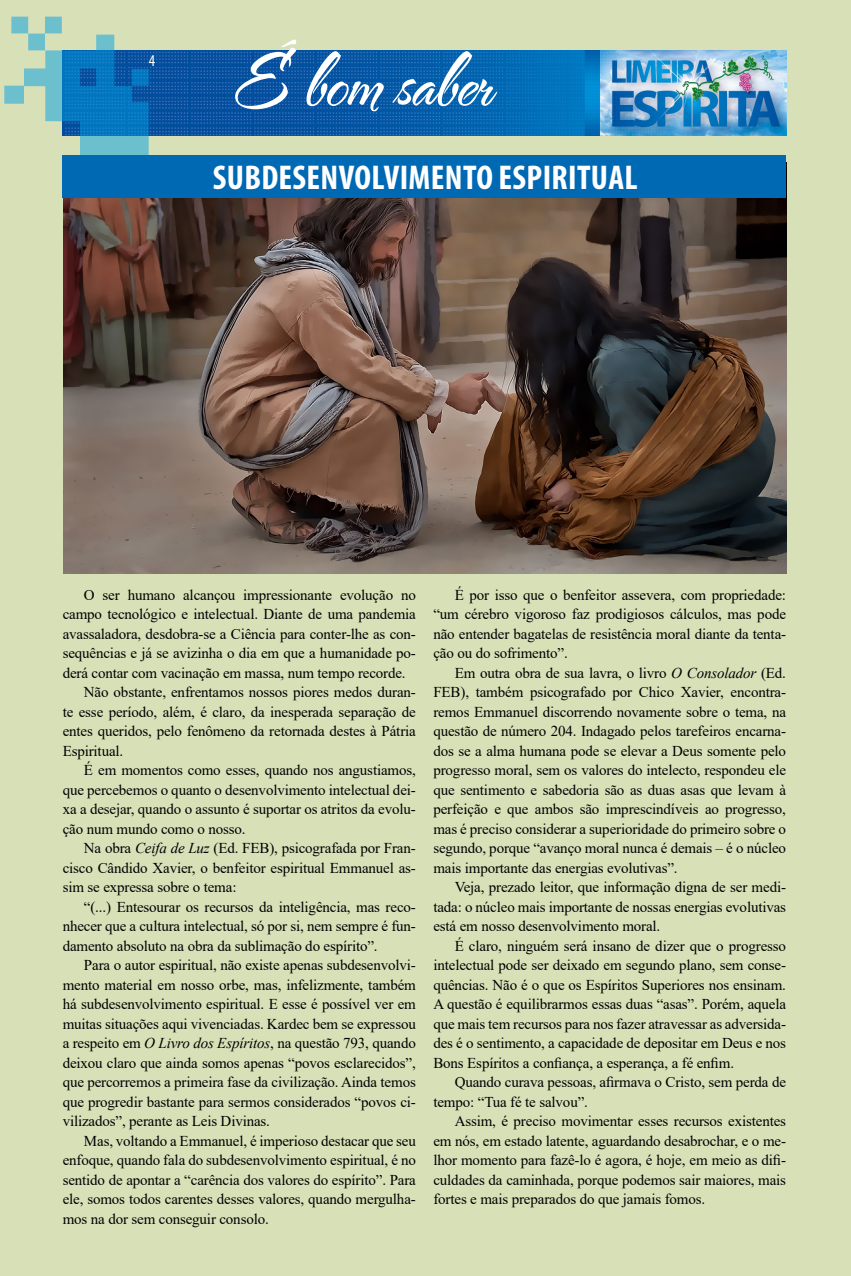
<style>
.page{position:relative;width:851px;height:1276px;background:#fff}
.page>*{position:absolute;margin:0;border:0;box-sizing:border-box;transform-origin:0 0}
.t1{font:84.9px "The Nauti Gal ROB";letter-spacing:-.005em;color:#fff}
.t2{font:700 condensed 34.5px "Myriad Pro";letter-spacing:.01em;color:#fff}
.t3{font:condensed 16.5px "Myriad Pro";color:#fff}
.t4{font:15px/19.5px "Times New Roman";letter-spacing:-.01em;color:#000;text-align:justify}
.s1{font-style:italic}
</style>
<div class="page">
<div style="left:0;top:0;width:850px;height:1276px;background:#d8e0b8"></div>
<img style="left:63px;top:197px;width:723px;height:376px">
<img style="left:149px;top:50px;width:637px;height:85px">
<svg style="left:4px;top:17px;width:145px;height:138px"></svg>
<div style="left:63px;top:155px;width:723px;height:42px;background:#0069b4"></div>
<p class="t3" style="left:149px;top:50px;width:8px">4</p>
<h1 class="t1" style="left:235px;top:36px;width:258px">É bom saber</h1>
<h2 class="t2" style="left:213px;top:155px;width:426px">SUBDESENVOLVIMENTO ESPIRITUAL</h2>
<p class="t4" style="left:84px;top:584px;width:333px">O ser humano alcançou impressionante evolução no</p>
<p class="t4" style="left:63px;top:604px;width:354px">campo tecnológico e intelectual. Diante de uma pandemia</p>
<p class="t4" style="left:63px;top:623px;width:354px">avassaladora, desdobra-se a Ciência para conter-lhe as con-</p>
<p class="t4" style="left:63px;top:643px;width:355px">sequências e já se avizinha o dia em que a humanidade po-</p>
<p class="t4" style="left:63px;top:662px;width:344px">derá contar com vacinação em massa, num tempo recorde.</p>
<p class="t4" style="left:84px;top:682px;width:333px">Não obstante, enfrentamos nossos piores medos duran-</p>
<p class="t4" style="left:63px;top:701px;width:354px">te esse período, além, é claro, da inesperada separação de</p>
<p class="t4" style="left:63px;top:721px;width:354px">entes queridos, pelo fenômeno da retornada destes à Pátria</p>
<p class="t4" style="left:63px;top:740px;width:62px">Espiritual.</p>
<p class="t4" style="left:84px;top:760px;width:333px">É em momentos como esses, quando nos angustiamos,</p>
<p class="t4" style="left:63px;top:779px;width:354px">que percebemos o quanto o desenvolvimento intelectual dei-</p>
<p class="t4" style="left:63px;top:799px;width:354px">xa a desejar, quando o assunto é suportar os atritos da evolu-</p>
<p class="t4" style="left:63px;top:818px;width:184px">ção num mundo como o nosso.</p>
<p class="t4" style="left:84px;top:838px;width:333px">Na obra <span class="s1">Ceifa de Luz</span> (Ed. FEB), psicografada por Fran-</p>
<p class="t4" style="left:63px;top:857px;width:354px">cisco Cândido Xavier, o benfeitor espiritual Emmanuel as-</p>
<p class="t4" style="left:63px;top:877px;width:175px">sim se expressa sobre o tema:</p>
<p class="t4" style="left:84px;top:896px;width:333px">“(...) Entesourar os recursos da inteligência, mas reco-</p>
<p class="t4" style="left:63px;top:916px;width:354px">nhecer que a cultura intelectual, só por si, nem sempre é fun-</p>
<p class="t4" style="left:63px;top:935px;width:316px">damento absoluto na obra da sublimação do espírito”.</p>
<p class="t4" style="left:84px;top:955px;width:333px">Para o autor espiritual, não existe apenas subdesenvolvi-</p>
<p class="t4" style="left:63px;top:974px;width:354px">mento material em nosso orbe, mas, infelizmente, também</p>
<p class="t4" style="left:63px;top:994px;width:354px">há subdesenvolvimento espiritual. E esse é possível ver em</p>
<p class="t4" style="left:63px;top:1013px;width:354px">muitas situações aqui vivenciadas. Kardec bem se expressou</p>
<p class="t4" style="left:63px;top:1033px;width:354px">a respeito em <span class="s1">O Livro dos Espíritos</span>, na questão 793, quando</p>
<p class="t4" style="left:63px;top:1052px;width:354px">deixou claro que ainda somos apenas “povos esclarecidos”,</p>
<p class="t4" style="left:63px;top:1072px;width:354px">que percorremos a primeira fase da civilização. Ainda temos</p>
<p class="t4" style="left:63px;top:1091px;width:354px">que progredir bastante para sermos considerados “povos ci-</p>
<p class="t4" style="left:63px;top:1111px;width:209px">vilizados”, perante as Leis Divinas.</p>
<p class="t4" style="left:84px;top:1130px;width:333px">Mas, voltando a Emmanuel, é imperioso destacar que seu</p>
<p class="t4" style="left:63px;top:1150px;width:354px">enfoque, quando fala do subdesenvolvimento espiritual, é no</p>
<p class="t4" style="left:63px;top:1169px;width:354px">sentido de apontar a “carência dos valores do espírito”. Para</p>
<p class="t4" style="left:63px;top:1189px;width:354px">ele, somos todos carentes desses valores, quando mergulha-</p>
<p class="t4" style="left:63px;top:1208px;width:208px">mos na dor sem conseguir consolo.</p>
<p class="t4" style="left:433px;top:584px;width:354px;text-indent:21px">É por isso que o benfeitor assevera, com propriedade: “um cérebro vigoroso faz prodigiosos cálculos, mas pode não entender bagatelas de resistência moral diante da tenta&shy;ção ou do sofrimento”.</p>
<p class="t4" style="left:433px;top:662px;width:354px;text-indent:21px">Em outra obra de sua lavra, o livro <span class="s1">O Consolador</span> (Ed.<br>FEB), também psicografado por Chico Xavier, encontra&shy;remos Emmanuel discorrendo novamente sobre o tema, na questão de número 204. Indagado pelos tarefeiros encarna&shy;dos se a alma humana pode se elevar a Deus somente pelo progresso moral, sem os valores do intelecto, respondeu ele que sentimento e sabedoria são as duas asas que levam à perfeição e que ambos são imprescindíveis ao progresso, mas é preciso considerar a superioridade do primeiro sobre o segundo, porque “avanço moral nunca é demais – é o núcleo mais importante das energias evolutivas”.</p>
<p class="t4" style="left:433px;top:877px;width:354px;text-indent:21px">Veja, prezado leitor, que informação digna de ser medi&shy;tada: o núcleo mais importante de nossas energias evolutivas está em nosso desenvolvimento moral.</p>
<p class="t4" style="left:433px;top:935px;width:354px;text-indent:21px">É claro, ninguém será insano de dizer que o progresso intelectual pode ser deixado em segundo plano, sem conse&shy;quências. Não é o que os Espíritos Superiores nos ensinam.<br>A questão é equilibrarmos essas duas “asas”. Porém, aquela que mais tem recursos para nos fazer atravessar as adversida&shy;des é o sentimento, a capacidade de depositar em Deus e nos Bons Espíritos a confiança, a esperança, a fé enfim.</p>
<p class="t4" style="left:433px;top:1072px;width:354px;text-indent:21px">Quando curava pessoas, afirmava o Cristo, sem perda de tempo: “Tua fé te salvou”.</p>
<p class="t4" style="left:433px;top:1111px;width:354px;text-indent:21px">Assim, é preciso movimentar esses recursos existentes em nós, em estado latente, aguardando desabrochar, e o me&shy;lhor momento para fazê-lo é agora, é hoje, em meio as difi&shy;culdades da caminhada, porque podemos sair maiores, mais fortes e mais preparados do que jamais fomos.</p>
</div>
